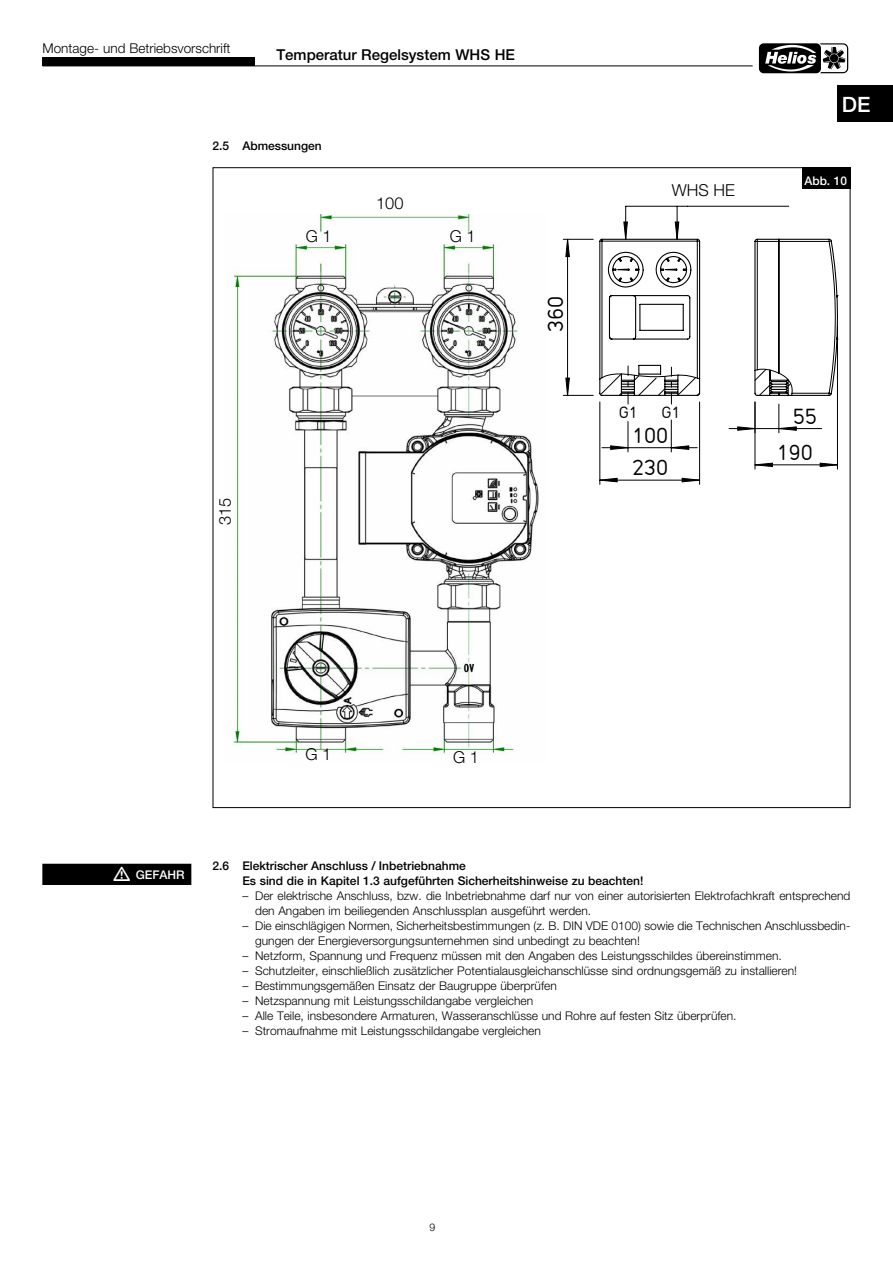
<style>
.page{position:relative;width:893px;height:1263px;background:#fff}
.page>*{position:absolute;margin:0;border:0;box-sizing:border-box;transform-origin:0 0}
.t1{font:500 21.15px "Helvetica Neue";color:#fff}
.t2{font:20.4px "DIN17 SB";color:#000}
.t3{font:300 16.5px "Helvetica Neue";color:#000}
.t4{font:15.3px "DIN17 SB";color:#000}
.t5{font:500 15px "Helvetica Neue";color:#000}
.t6{font:300 13.5px "Helvetica Neue";color:#000}
.t7{font:300 12px/15px "Helvetica Neue";color:#000}
.t8{font:500 12px/15px "Helvetica Neue";color:#000}
.t9{font:500 12px "Helvetica Neue";color:#fff}
.t10{font:300 10.5px "Helvetica Neue";color:#000}
</style>
<div class="page">
<hr style="left:43px;top:66px;width:710px;height:1px;background:#000">
<div style="left:43px;top:57px;width:212px;height:9px;background:#000"></div>
<svg style="left:758px;top:43px;width:91px;height:31px"></svg>
<div style="left:759px;top:43px;width:62px;height:30px;background:#000;border-radius:5px"></div>
<svg style="left:765px;top:43px;width:83px;height:30px"></svg>
<div style="left:838px;top:85px;width:55px;height:36px;background:#000"></div>
<img style="left:232px;top:214px;width:307px;height:541px">
<hr style="left:688px;top:206px;width:101px;height:1px;background:#000">
<hr style="left:625px;top:206px;width:1px;height:33px;background:#000">
<hr style="left:626px;top:206px;width:51px;height:1px;background:#000">
<hr style="left:677px;top:206px;width:1px;height:33px;background:#000">
<hr style="left:599px;top:402px;width:1px;height:82px;background:#000">
<hr style="left:699px;top:402px;width:1px;height:82px;background:#000">
<hr style="left:755px;top:402px;width:1px;height:67px;background:#000">
<hr style="left:837px;top:326px;width:1px;height:143px;background:#000">
<hr style="left:563px;top:395px;width:30px;height:1px;background:#000">
<hr style="left:563px;top:239px;width:30px;height:1px;background:#000">
<hr style="left:628px;top:421px;width:1px;height:31px;background:#000">
<hr style="left:671px;top:420px;width:1px;height:32px;background:#000">
<svg style="left:599px;top:462px;width:239px;height:21px"></svg>
<svg style="left:565px;top:238px;width:5px;height:158px"></svg>
<svg style="left:602px;top:445px;width:95px;height:5px"></svg>
<svg style="left:599px;top:221px;width:102px;height:183px"></svg>
<svg style="left:729px;top:238px;width:109px;height:195px"></svg>
<div style="left:801px;top:168px;width:49px;height:21px;background:#000"></div>
<div style="left:43px;top:864px;width:148px;height:20px;background:#000"></div>
<div style="left:42px;top:864px;width:149px;height:21px;border:1px solid #000"></div>
<p class="t6" style="left:43px;top:40px;width:190px">Montage- und Betriebsvorschrift</p>
<p class="t5" style="left:276px;top:45px;width:240px">Temperatur Regelsystem WHS HE</p>
<p class="t8" style="left:213px;top:138px;width:111px">2.5 Abmessungen</p>
<h3 class="t3" style="left:306px;top:226px;width:27px">G 1</h3>
<h3 class="t3" style="left:376px;top:193px;width:29px">100</h3>
<h3 class="t3" style="left:450px;top:226px;width:27px">G 1</h3>
<h2 class="t2" style="left:542px;top:332px;width:38px;rotate:-90deg">360</h2>
<h3 class="t3" style="left:215px;top:525px;width:29px;rotate:-90deg">315</h3>
<h3 class="t3" style="left:672px;top:180px;width:64px">WHS HE</h3>
<h1 class="t1" style="left:842px;top:92px;width:30px">DE</h1>
<p class="t9" style="left:804px;top:174px;width:44px">Abb. 10</p>
<p class="t4" style="left:619px;top:402px;width:20px">G1</p>
<p class="t4" style="left:662px;top:402px;width:20px">G1</p>
<h2 class="t2" style="left:632px;top:422px;width:38px">100</h2>
<h2 class="t2" style="left:632px;top:454px;width:38px">230</h2>
<h2 class="t2" style="left:793px;top:403px;width:26px">55</h2>
<h2 class="t2" style="left:777px;top:439px;width:38px">190</h2>
<h3 class="t3" style="left:305px;top:744px;width:27px">G 1</h3>
<h3 class="t3" style="left:453px;top:747px;width:27px">G 1</h3>
<p class="t9" style="left:136px;top:867px;width:50px">GEFAHR</p>
<p class="t8" style="left:242px;top:858px;width:402px;text-indent:-30px">2.6 Elektrischer Anschluss / Inbetriebnahme<br>Es sind die in Kapitel 1.3 aufgeführten Sicherheitshinweise zu beachten!</p>
<p class="t7" style="left:255px;top:888px;width:597px;text-indent:-13px">– Der elektrische Anschluss, bzw. die Inbetriebnahme darf nur von einer autorisierten Elektrofachkraft entsprechend den Angaben im beiliegenden Anschlussplan ausgeführt werden.</p>
<p class="t7" style="left:255px;top:918px;width:597px;text-indent:-13px">– Die einschlägigen Normen, Sicherheitsbestimmungen (z. B. DIN VDE 0100) sowie die Technischen Anschlussbedin&shy;gungen der Energieversorgungsunternehmen sind unbedingt zu beachten!</p>
<p class="t7" style="left:242px;top:948px;width:541px">– Netzform, Spannung und Frequenz müssen mit den Angaben des Leistungsschildes übereinstimmen.</p>
<p class="t7" style="left:242px;top:963px;width:556px">– Schutzleiter, einschließlich zusätzlicher Potentialausgleichanschlüsse sind ordnungsgemäß zu installieren!</p>
<p class="t7" style="left:242px;top:978px;width:316px">– Bestimmungsgemäßen Einsatz der Baugruppe überprüfen</p>
<p class="t7" style="left:242px;top:993px;width:292px">– Netzspannung mit Leistungsschildangabe vergleichen</p>
<p class="t7" style="left:242px;top:1008px;width:496px">– Alle Teile, insbesondere Armaturen, Wasseranschlüsse und Rohre auf festen Sitz überprüfen.</p>
<p class="t7" style="left:242px;top:1023px;width:300px">– Stromaufnahme mit Leistungsschildangabe vergleichen</p>
<p class="t10" style="left:429px;top:1220px;width:7px">9</p>
</div>
